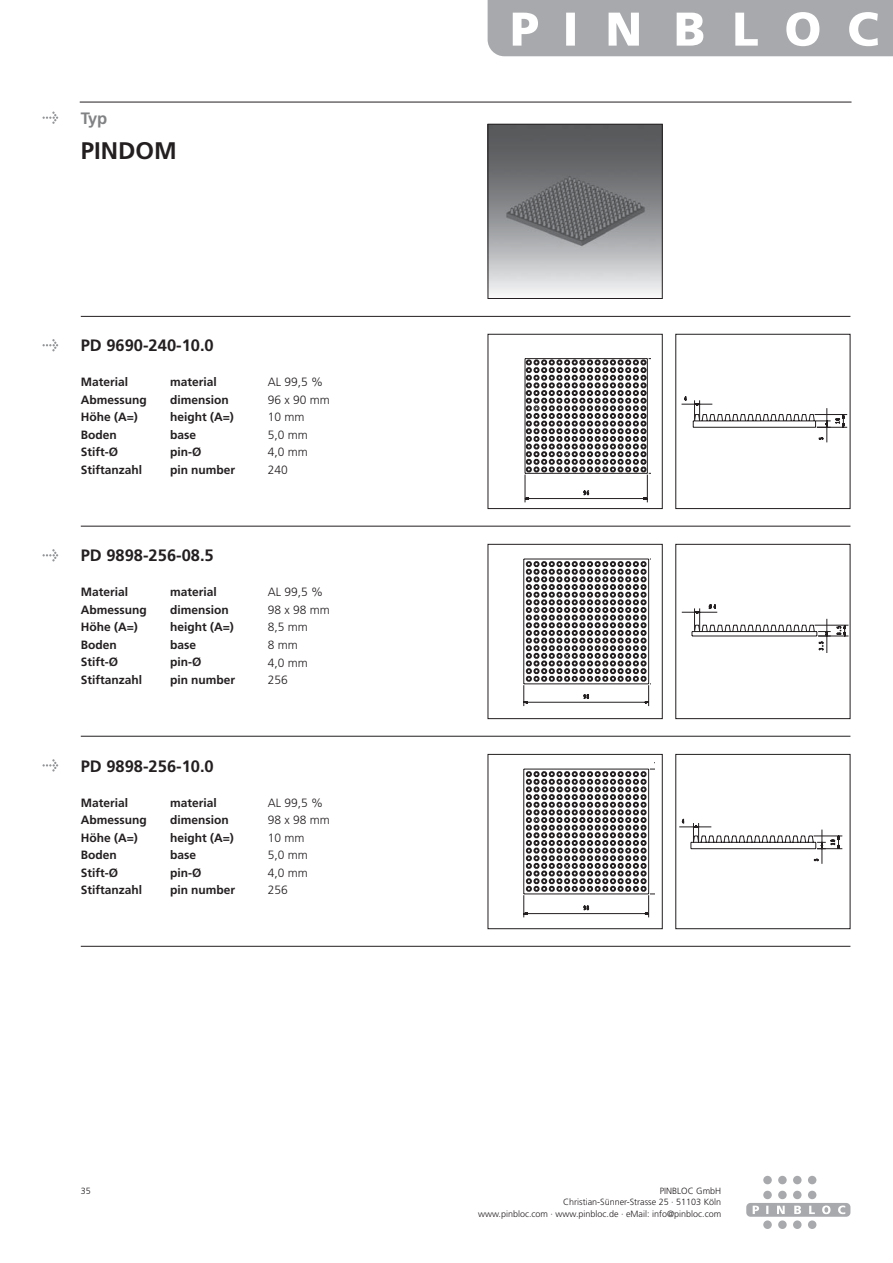
<style>
.page{position:relative;width:893px;height:1263px;background:#fff}
.page>*{position:absolute;margin:0;border:0;box-sizing:border-box;transform-origin:0 0}
.t1{font:700 24px "Frutiger";color:#231f20}
.t2{font:700 16.5px "Frutiger";color:#231f20}
.t3{font:700 16.5px "Frutiger";color:#808284}
.t4{font:700 12px/17.5px "Frutiger";color:#231f20}
.t5{font:300 12px/17.5px "Frutiger";color:#231f20}
.t6{font:300 9px/11.4px "Frutiger";color:#231f20;text-align:right}
</style>
<div class="page">
<svg style="left:746px;top:1203px;width:104px;height:14px"></svg>
<div style="left:763px;top:1191px;width:9px;height:8px;background:#a7a9ac;border-radius:50%"></div>
<div style="left:778px;top:1191px;width:9px;height:8px;background:#a7a9ac;border-radius:50%"></div>
<div style="left:793px;top:1191px;width:8px;height:8px;background:#a7a9ac;border-radius:50%"></div>
<div style="left:808px;top:1191px;width:8px;height:8px;background:#a7a9ac;border-radius:50%"></div>
<div style="left:763px;top:1176px;width:9px;height:8px;background:#a7a9ac;border-radius:50%"></div>
<div style="left:778px;top:1176px;width:9px;height:8px;background:#a7a9ac;border-radius:50%"></div>
<div style="left:793px;top:1176px;width:8px;height:8px;background:#a7a9ac;border-radius:50%"></div>
<div style="left:808px;top:1176px;width:8px;height:8px;background:#a7a9ac;border-radius:50%"></div>
<div style="left:763px;top:1220px;width:9px;height:9px;background:#a7a9ac;border-radius:50%"></div>
<div style="left:778px;top:1220px;width:9px;height:9px;background:#a7a9ac;border-radius:50%"></div>
<div style="left:793px;top:1220px;width:8px;height:9px;background:#a7a9ac;border-radius:50%"></div>
<div style="left:808px;top:1220px;width:8px;height:9px;background:#a7a9ac;border-radius:50%"></div>
<svg style="left:488px;top:0;width:405px;height:56px"></svg>
<svg style="left:43px;top:112px;width:15px;height:12px"></svg>
<svg style="left:43px;top:549px;width:15px;height:12px"></svg>
<svg style="left:43px;top:339px;width:15px;height:12px"></svg>
<svg style="left:43px;top:759px;width:15px;height:12px"></svg>
<hr style="left:80px;top:102px;width:771px;height:1px;background:#231f20">
<hr style="left:81px;top:316px;width:769px;height:1px;background:#231f20">
<hr style="left:81px;top:526px;width:769px;height:1px;background:#231f20">
<hr style="left:81px;top:736px;width:769px;height:1px;background:#231f20">
<hr style="left:81px;top:946px;width:769px;height:1px;background:#231f20">
<svg style="left:487px;top:334px;width:364px;height:595px"></svg>
<svg style="left:525px;top:358px;width:323px;height:145px"></svg>
<svg style="left:523px;top:552px;width:326px;height:154px"></svg>
<svg style="left:523px;top:762px;width:320px;height:156px"></svg>
<img style="left:490px;top:126px;width:171px;height:169px">
<div style="left:488px;top:124px;width:175px;height:175px;border:1px solid #231f20"></div>
<h2 class="t3" style="left:81px;top:111px;width:28px">Typ</h2>
<h1 class="t1" style="left:81px;top:141px;width:97px">PINDOM</h1>
<h2 class="t2" style="left:81px;top:339px;width:134px">PD 9690-240-10.0</h2>
<p class="t4" style="left:81px;top:374px;width:67px">Material<br>Abmessung<br>Höhe (A=)<br>Boden<br>Stift-Ø<br>Stiftanzahl</p>
<p class="t4" style="left:170px;top:374px;width:67px">material dimension height (A=) base<br>pin-Ø<br>pin number</p>
<h2 class="t2" style="left:81px;top:549px;width:134px">PD 9898-256-08.5</h2>
<p class="t4" style="left:81px;top:584px;width:67px">Material<br>Abmessung<br>Höhe (A=)<br>Boden<br>Stift-Ø<br>Stiftanzahl</p>
<p class="t4" style="left:170px;top:584px;width:67px">material dimension height (A=) base<br>pin-Ø<br>pin number</p>
<h2 class="t2" style="left:81px;top:759px;width:134px">PD 9898-256-10.0</h2>
<p class="t4" style="left:81px;top:794px;width:67px">Material<br>Abmessung<br>Höhe (A=)<br>Boden<br>Stift-Ø<br>Stiftanzahl</p>
<p class="t4" style="left:170px;top:794px;width:67px">material dimension height (A=) base<br>pin-Ø<br>pin number</p>
<p class="t5" style="left:268px;top:374px;width:64px">AL 99,5 %<br>96 x 90 mm<br>10 mm<br>5,0 mm<br>4,0 mm<br>240</p>
<p class="t5" style="left:268px;top:584px;width:64px">AL 99,5 %<br>98 x 98 mm<br>8,5 mm<br>8 mm<br>4,0 mm<br>256</p>
<p class="t5" style="left:268px;top:794px;width:64px">AL 99,5 %<br>98 x 98 mm<br>10 mm<br>5,0 mm<br>4,0 mm<br>256</p>
<p class="t6" style="left:81px;top:1186px;width:12px">35</p>
<p class="t6" style="left:478px;top:1186px;width:245px">PINBLOC GmbH<br>Christian-Sünner-Strasse 25 · 51103 Köln<br>www.pinbloc.com · www.pinbloc.de · eMail: info@pinbloc.com</p>
</div>
